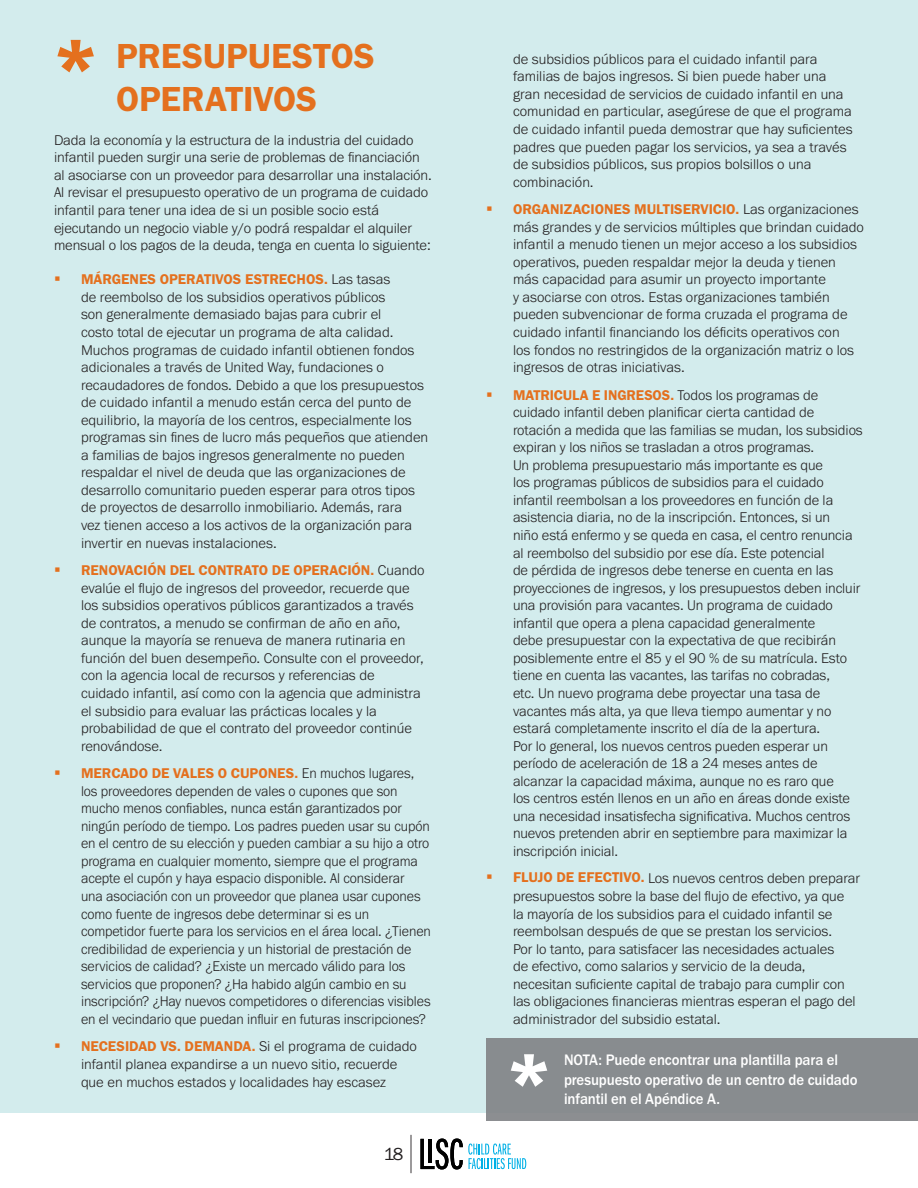
<style>
.page{position:relative;width:918px;height:1188px;background:#fff}
.page>*{position:absolute;margin:0;border:0;box-sizing:border-box;transform-origin:0 0}
.abadi_head{font:75px "Franklin Gothic URW Hea";color:#e4701e}
.abadi_head-2{font:75px "Franklin Gothic URW Hea";color:#fff}
.page_header_on_blue{font:36px/43.2px "Franklin Gothic URW Dem";color:#e4701e}
.t1{font:18px "Franklin Gothic URW Boo";color:#231f20}
.Body_text{font:500 15.75px/19.5px "Franklin Gothic URW";letter-spacing:-.005em;color:#fff;scale:.94 1}
.Body_text-2{font:300 14.7px/17.5px "Franklin Gothic URW";letter-spacing:-.005em;color:#231f20}
.Body_text-3{font:300 14.7px/17.5px "Franklin Gothic URW";letter-spacing:-.005em;color:#231f20;scale:.96 1}
.s1{font-family:"Franklin Gothic URW Dem";font-weight:400;color:#e4701e}
</style>
<div class="page">
<svg style="left:420px;top:1139px;width:106px;height:30px"></svg>
<hr style="left:411px;top:1135px;width:1px;height:38px;background:#231f20">
<div style="left:0;top:0;width:918px;height:1112px;background:#d3eced"></div>
<div style="left:486px;top:1038px;width:432px;height:83px;background:#888c8f"></div>
<p class="abadi_head" style="left:54px;top:17px;width:46px">*</p>
<p class="page_header_on_blue" style="left:116px;top:34px;width:260px">PRESUPUESTOS<br>OPERATIVOS</p>
<p class="Body_text-2" style="left:54px;top:131px;width:379px">Dada la economía y la estructura de la industria del cuidado infantil pueden surgir una serie de problemas de financiación al asociarse con un proveedor para desarrollar una instalación.<br>Al revisar el presupuesto operativo de un programa de cuidado infantil para tener una idea de si un posible socio está ejecutando un negocio viable y/o podrá respaldar el alquiler mensual o los pagos de la deuda, tenga en cuenta lo siguiente:</p>
<p class="Body_text-2" style="left:81px;top:270px;width:349px"><span class="s1">MÁRGENES OPERATIVOS ESTRECHOS.</span> Las tasas<br>de reembolso de los subsidios operativos públicos<br>son generalmente demasiado bajas para cubrir el<br>costo total de ejecutar un programa de alta calidad.<br>Muchos programas de cuidado infantil obtienen fondos adicionales a través de United Way, fundaciones o recaudadores de fondos. Debido a que los presupuestos de cuidado infantil a menudo están cerca del punto de equilibrio, la mayoría de los centros, especialmente los programas sin fines de lucro más pequeños que atienden a familias de bajos ingresos generalmente no pueden respaldar el nivel de deuda que las organizaciones de desarrollo comunitario pueden esperar para otros tipos de proyectos de desarrollo inmobiliario. Además, rara<br>vez tienen acceso a los activos de la organización para invertir en nuevas instalaciones.</p>
<p class="Body_text-2" style="left:81px;top:561px;width:345px"><span class="s1">RENOVACIÓN DEL CONTRATO DE OPERACIÓN.</span> Cuando evalúe el flujo de ingresos del proveedor, recuerde que los subsidios operativos públicos garantizados a través de contratos, a menudo se confirman de año en año, aunque la mayoría se renueva de manera rutinaria en función del buen desempeño. Consulte con el proveedor, con la agencia local de recursos y referencias de cuidado infantil, así como con la agencia que administra el subsidio para evaluar las prácticas locales y la probabilidad de que el contrato del proveedor continúe renovándose.</p>
<p class="Body_text-3" style="left:81px;top:764px;width:366px"><span class="s1">MERCADO DE VALES O CUPONES.</span> En muchos lugares, los proveedores dependen de vales o cupones que son mucho menos confiables, nunca están garantizados por ningún período de tiempo. Los padres pueden usar su cupón en el centro de su elección y pueden cambiar a su hijo a otro programa en cualquier momento, siempre que el programa acepte el cupón y haya espacio disponible. Al considerar<br>una asociación con un proveedor que planea usar cupones como fuente de ingresos debe determinar si es un competidor fuerte para los servicios en el área local. ¿Tienen credibilidad de experiencia y un historial de prestación de servicios de calidad? ¿Existe un mercado válido para los servicios que proponen? ¿Ha habido algún cambio en su inscripción? ¿Hay nuevos competidores o diferencias visibles en el vecindario que puedan influir en futuras inscripciones?</p>
<p class="Body_text-2" style="left:81px;top:1037px;width:337px"><span class="s1">NECESIDAD VS. DEMANDA.</span> Si el programa de cuidado infantil planea expandirse a un nuevo sitio, recuerde que en muchos estados y localidades hay escasez</p>
<p class="t1" style="left:384px;top:1143px;width:21px">18</p>
<p class="Body_text-2" style="left:513px;top:50px;width:341px">de subsidios públicos para el cuidado infantil para familias de bajos ingresos. Si bien puede haber una gran necesidad de servicios de cuidado infantil en una comunidad en particular, asegúrese de que el programa de cuidado infantil pueda demostrar que hay suficientes padres que pueden pagar los servicios, ya sea a través de subsidios públicos, sus propios bolsillos o una combinación.</p>
<p class="Body_text-2" style="left:513px;top:200px;width:353px"><span class="s1">ORGANIZACIONES MULTISERVICIO.</span> Las organizaciones más grandes y de servicios múltiples que brindan cuidado infantil a menudo tienen un mejor acceso a los subsidios operativos, pueden respaldar mejor la deuda y tienen más capacidad para asumir un proyecto importante<br>y asociarse con otros. Estas organizaciones también pueden subvencionar de forma cruzada el programa de cuidado infantil financiando los déficits operativos con<br>los fondos no restringidos de la organización matriz o los ingresos de otras iniciativas.</p>
<p class="Body_text-2" style="left:513px;top:386px;width:351px"><span class="s1">MATRICULA E INGRESOS.</span> Todos los programas de cuidado infantil deben planificar cierta cantidad de rotación a medida que las familias se mudan, los subsidios expiran y los niños se trasladan a otros programas.<br>Un problema presupuestario más importante es que<br>los programas públicos de subsidios para el cuidado infantil reembolsan a los proveedores en función de la asistencia diaria, no de la inscripción. Entonces, si un<br>niño está enfermo y se queda en casa, el centro renuncia al reembolso del subsidio por ese día. Este potencial<br>de pérdida de ingresos debe tenerse en cuenta en las proyecciones de ingresos, y los presupuestos deben incluir una provisión para vacantes. Un programa de cuidado infantil que opera a plena capacidad generalmente<br>debe presupuestar con la expectativa de que recibirán posiblemente entre el 85 y el 90 % de su matrícula. Esto tiene en cuenta las vacantes, las tarifas no cobradas,<br>etc. Un nuevo programa debe proyectar una tasa de vacantes más alta, ya que lleva tiempo aumentar y no estará completamente inscrito el día de la apertura.<br>Por lo general, los nuevos centros pueden esperar un período de aceleración de 18 a 24 meses antes de alcanzar la capacidad máxima, aunque no es raro que<br>los centros estén llenos en un año en áreas donde existe una necesidad insatisfecha significativa. Muchos centros nuevos pretenden abrir en septiembre para maximizar la inscripción inicial.</p>
<p class="Body_text-2" style="left:513px;top:870px;width:349px"><span class="s1">FLUJO DE EFECTIVO.</span> Los nuevos centros deben preparar presupuestos sobre la base del flujo de efectivo, ya que<br>la mayoría de los subsidios para el cuidado infantil se reembolsan después de que se prestan los servicios.<br>Por lo tanto, para satisfacer las necesidades actuales<br>de efectivo, como salarios y servicio de la deuda, necesitan suficiente capital de trabajo para cumplir con las obligaciones financieras mientras esperan el pago del administrador del subsidio estatal.</p>
<p class="abadi_head-2" style="left:507px;top:1032px;width:46px">*</p>
<p class="Body_text" style="left:564px;top:1050px;width:314px">NOTA: Puede encontrar una plantilla para el presupuesto operativo de un centro de cuidado infantil en el Apéndice A.</p>
</div>
